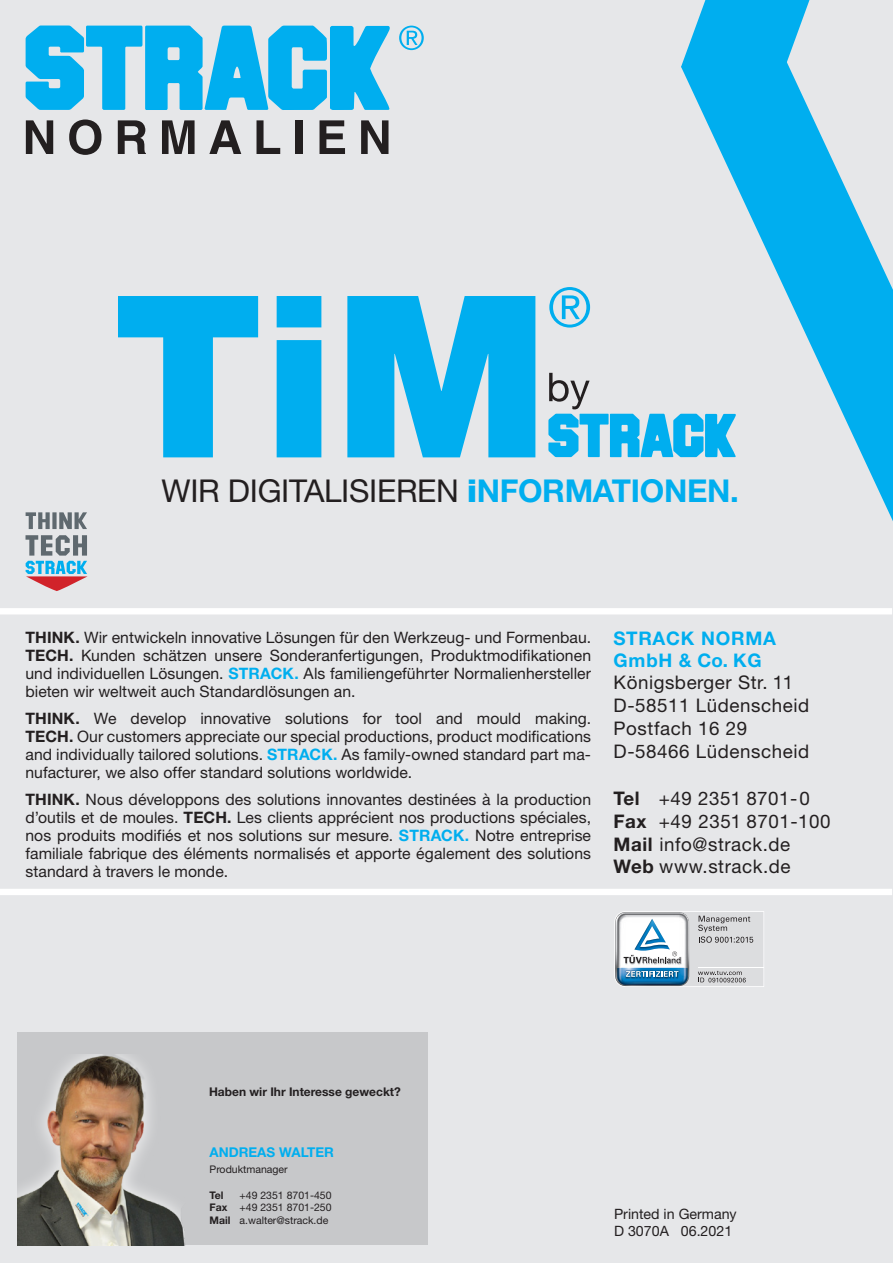
<style>
.page{position:relative;width:893px;height:1263px;background:#e6e7e9}
.page>*{position:absolute;margin:0;border:0;box-sizing:border-box;transform-origin:0 0}
.t1{font:31.5px "Helvetica Neue LT Std";letter-spacing:-.01em;color:#231f20}
.t2{font:18.75px "Helvetica Neue LT Std";letter-spacing:.03em;color:#231f20}
.t3{font:700 18.75px "Helvetica Neue LT Std";letter-spacing:.04em;color:#00aeef}
.t4{font:15.75px/18px "Helvetica Neue LT Std";letter-spacing:.005em;color:#231f20;text-align:justify}
.t5{font:14.25px "Helvetica Neue LT Std";color:#231f20}
.t6{font:700 13.5px "Helvetica Neue LT Std";color:#00aeef}
.t7{font:700 12px "Helvetica Neue LT Std";color:#231f20}
.t8{font:10.5px "Helvetica Neue LT Std";color:#231f20}
.t9{font:700 10.5px "Helvetica Neue LT Std";color:#231f20}
.s1{font-weight:900;color:#00aeef}
.s2{font-weight:700;color:#00aeef}
.s3{font-weight:700}
</style>
<div class="page">
<svg style="left:614px;top:911px;width:150px;height:76px"></svg>
<svg style="left:26px;top:120px;width:27px;height:34px"></svg>
<svg style="left:69px;top:119px;width:32px;height:36px"></svg>
<svg style="left:118px;top:120px;width:28px;height:34px"></svg>
<svg style="left:162px;top:120px;width:33px;height:34px"></svg>
<svg style="left:209px;top:120px;width:32px;height:34px"></svg>
<svg style="left:257px;top:120px;width:23px;height:34px"></svg>
<div style="left:295px;top:120px;width:7px;height:34px;background:#231f20"></div>
<svg style="left:320px;top:120px;width:25px;height:34px"></svg>
<svg style="left:361px;top:120px;width:27px;height:34px"></svg>
<svg style="left:26px;top:26px;width:398px;height:84px"></svg>
<svg style="left:696px;top:0;width:113px;height:26px;background:#12b2ee"></svg>
<svg style="left:681px;top:26px;width:212px;height:495px"></svg>
<div style="left:0;top:608px;width:892px;height:6px;background:#fff"></div>
<div style="left:0;top:889px;width:892px;height:6px;background:#fff"></div>
<svg style="left:26px;top:535px;width:62px;height:56px"></svg>
<svg style="left:26px;top:512px;width:61px;height:17px"></svg>
<div style="left:17px;top:1032px;width:411px;height:213px;background:#c7c8ca"></div>
<img style="left:17px;top:1054px;width:168px;height:192px">
<svg style="left:118px;top:296px;width:140px;height:161px"></svg>
<svg style="left:277px;top:296px;width:44px;height:161px;background:#12b2ee"></svg>
<svg style="left:347px;top:296px;width:188px;height:161px"></svg>
<svg style="left:548px;top:373px;width:189px;height:84px"></svg>
<svg style="left:549px;top:287px;width:41px;height:41px"></svg>
<p class="t1" style="left:162px;top:472px;width:579px">WIR DIGITALISIEREN <span class="s1">i</span><span class="s2">NFORMATIONEN.</span></p>
<p class="t4" style="left:26px;top:628px;width:567px"><span class="s3">THINK.</span> Wir entwickeln innovative Lösungen für den Werkzeug- und Formenbau.<br><span class="s3">TECH.</span> Kunden schätzen unsere Sonderanfertigungen, Produktmodifikationen und individuellen Lösungen. <span class="s2">STRACK.</span> Als familiengeführter Normalienhersteller bieten wir weltweit auch Standardlösungen an.</p>
<p class="t4" style="left:26px;top:709px;width:567px"><span class="s3">THINK.</span> We develop innovative solutions for tool and mould making.<br><span class="s3">TECH.</span> Our customers appreciate our special productions, product modifications and individually tailored solutions. <span class="s2">STRACK.</span> As family-owned standard part ma&shy;nufacturer, we also offer standard solutions worldwide.</p>
<p class="t4" style="left:26px;top:790px;width:567px"><span class="s3">THINK.</span> Nous développons des solutions innovantes destinées à la production d’outils et de moules. <span class="s3">TECH.</span> Les clients apprécient nos productions spéciales, nos produits modifiés et nos solutions sur mesure. <span class="s2">STRACK.</span> Notre entreprise familiale fabrique des éléments normalisés et apporte également des solutions standard à travers le monde.</p>
<p class="t3" style="left:614px;top:627px;width:164px">STRACK NORMA</p>
<p class="t3" style="left:614px;top:648px;width:150px">GmbH &amp; Co. KG</p>
<p class="t2" style="left:614px;top:672px;width:181px">Königsberger Str. 11</p>
<p class="t2" style="left:614px;top:694px;width:197px">D-58511 Lüdenscheid</p>
<p class="t2" style="left:614px;top:717px;width:135px">Postfach 16 29</p>
<p class="t2" style="left:614px;top:740px;width:197px">D-58466 Lüdenscheid</p>
<p class="t2" style="left:614px;top:787px;width:198px"><span class="s3">Tel</span> +49 2351 8701-0</p>
<p class="t2" style="left:614px;top:810px;width:218px"><span class="s3">Fax</span> +49 2351 8701-100</p>
<p class="t2" style="left:614px;top:833px;width:178px"><span class="s3">Mail</span> info@strack.de</p>
<p class="t2" style="left:614px;top:855px;width:179px"><span class="s3">Web</span> www.strack.de</p>
<p class="t7" style="left:209px;top:1084px;width:193px">Haben wir Ihr Interesse geweckt?</p>
<p class="t6" style="left:210px;top:1144px;width:126px">ANDREAS WALTER</p>
<p class="t8" style="left:210px;top:1163px;width:80px">Produktmanager</p>
<p class="t9" style="left:210px;top:1188px;width:15px">Tel</p>
<p class="t8" style="left:240px;top:1189px;width:94px">+49 2351 8701-450</p>
<p class="t8" style="left:210px;top:1201px;width:124px"><span class="s3">Fax</span> +49 2351 8701-250</p>
<p class="t8" style="left:210px;top:1214px;width:120px"><span class="s3">Mail</span> a.walter@strack.de</p>
<p class="t5" style="left:614px;top:1205px;width:124px">Printed in Germany</p>
<p class="t5" style="left:614px;top:1222px;width:120px">D 3070A 06.2021</p>
</div>
